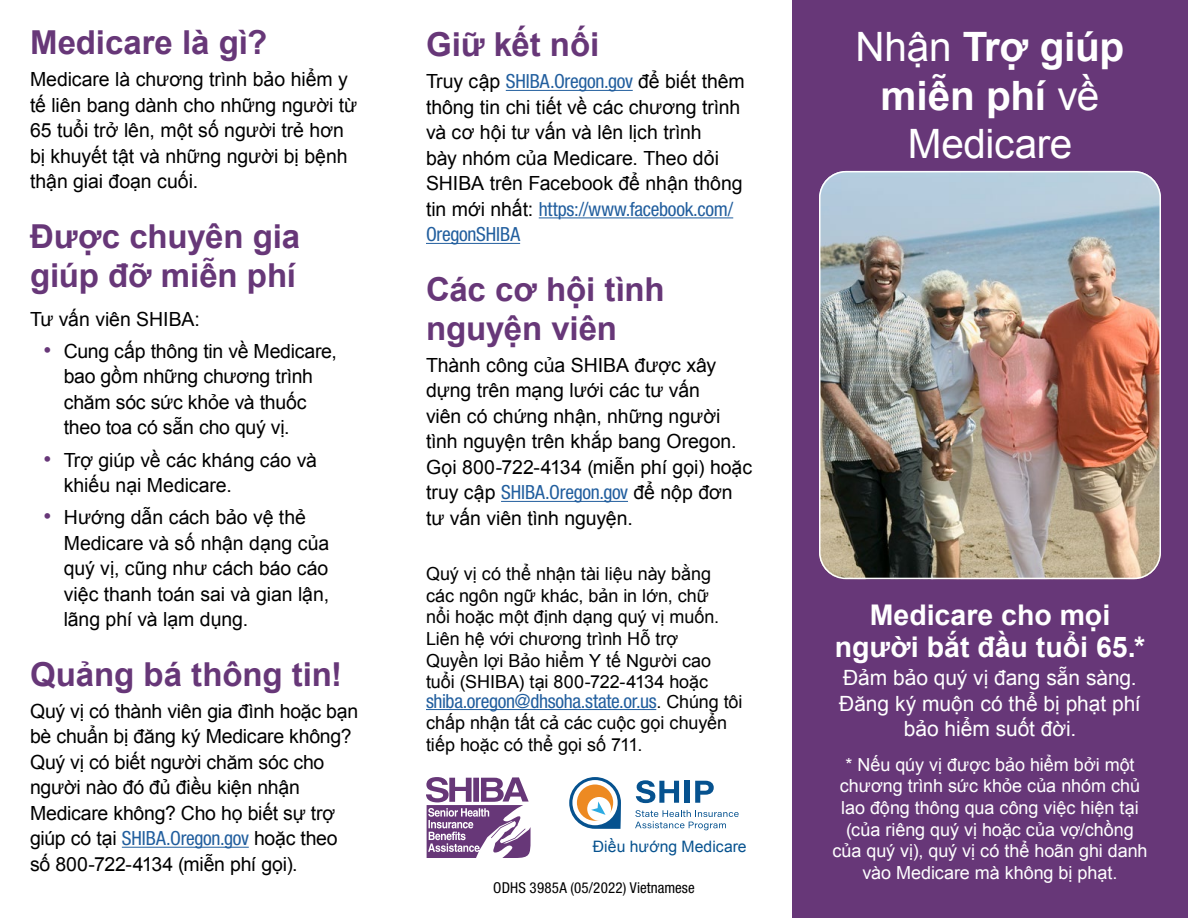
<style>
.page{position:relative;width:1188px;height:918px;background:#fff}
.page>*{position:absolute;margin:0;border:0;box-sizing:border-box;transform-origin:0 0}
.t1{font:40.5px/48.6px "Arial";letter-spacing:-.01em;color:#fff;text-align:center}
.t2{font:700 33px/39px "Arial";letter-spacing:-.005em;color:#673778}
.t3{font:700 28.5px/31.5px "Arial";color:#fff;text-align:center}
.t4{font:21px/25.2px "Arial";letter-spacing:-.005em;color:#fff;text-align:center}
.t5{font:19.5px/25.5px "Arial";letter-spacing:-.005em;color:#000}
.t6{font:condensed 19.5px/25.5px "Helvetica Neue LT Std";letter-spacing:-.015em;color:#215e9e}
.t7{font:18px/21.6px "Arial";color:#000}
.t8{font:18px/21.6px "Arial";letter-spacing:-.005em;color:#fff;text-align:center}
.t9{font:15.75px "Arial";letter-spacing:.005em;color:#06528f}
.t10{font:condensed 15px "Helvetica Neue LT Std";letter-spacing:.01em;color:#000}
.s1{font-size:22.5px;color:#673778}
.s2{font-family:"Helvetica Neue LT Std";font-stretch:condensed;color:#215e9e}
.s3{font-family:"Arial";font-stretch:normal;color:#000}
.s4{font-family:"Arial";font-stretch:normal;font-size:18px;color:#000}
.s5{font-weight:700}
</style>
<div class="page">
<svg style="left:426px;top:777px;width:105px;height:81px"></svg>
<hr style="left:506px;top:90px;width:127px;height:1px;background:#215e9e">
<hr style="left:539px;top:217px;width:194px;height:1px;background:#215e9e">
<hr style="left:426px;top:243px;width:94px;height:1px;background:#215e9e">
<hr style="left:501px;top:501px;width:127px;height:1px;background:#215e9e">
<hr style="left:122px;top:847px;width:127px;height:1px;background:#215e9e">
<div style="left:792px;top:0;width:396px;height:918px;background:#673778"></div>
<img style="left:819px;top:171px;width:342px;height:408px">
<div style="left:819px;top:171px;width:342px;height:408px;border:2px solid #fff;border-radius:26px"></div>
<hr style="left:426px;top:709px;width:230px;height:1px;background:#215e9e">
<svg style="left:569px;top:777px;width:52px;height:52px"></svg>
<svg style="left:636px;top:780px;width:43px;height:23px"></svg>
<div style="left:685px;top:781px;width:5px;height:22px;background:#06528f"></div>
<svg style="left:695px;top:781px;width:19px;height:22px"></svg>
<svg style="left:635px;top:810px;width:104px;height:20px"></svg>
<h2 class="t2" style="left:30px;top:24px;width:239px">Medicare là gì?</h2>
<p class="t5" style="left:30px;top:67px;width:329px">Medicare là chương trình bảo hiểm y tế liên bang dành cho những người từ<br>65 tuổi trở lên, một số người trẻ hơn bị khuyết tật và những người bị bệnh thận giai đoạn cuối.</p>
<h2 class="t2" style="left:30px;top:218px;width:272px">Được chuyên gia giúp đỡ miễn phí</h2>
<p class="t5" style="left:30px;top:306px;width:172px">Tư vấn viên SHIBA:</p>
<p class="t5" style="left:64px;top:338px;width:275px;text-indent:-20px"><span class="s1">•</span> Cung cấp thông tin về Medicare, bao gồm những chương trình chăm sóc sức khỏe và thuốc theo toa có sẵn cho quý vị.</p>
<p class="t5" style="left:64px;top:447px;width:255px;text-indent:-20px"><span class="s1">•</span> Trợ giúp về các kháng cáo và khiếu nại Medicare.</p>
<p class="t5" style="left:64px;top:505px;width:267px;text-indent:-20px"><span class="s1">•</span> Hướng dẫn cách bảo vệ thẻ<br>Medicare và số nhận dạng của quý vị, cũng như cách báo cáo việc thanh toán sai và gian lận, lãng phí và lạm dụng.</p>
<h2 class="t2" style="left:30px;top:656px;width:314px">Quảng bá thông tin!</h2>
<p class="t5" style="left:30px;top:698px;width:330px">Quý vị có thành viên gia đình hoặc bạn bè chuẩn bị đăng ký Medicare không?<br>Quý vị có biết người chăm sóc cho người nào đó đủ điều kiện nhận Medicare không? Cho họ biết sự trợ giúp có tại <span class="s2">SHIBA.Oregon.gov</span> hoặc theo số 800-722-4134 (miễn phí gọi).</p>
<h2 class="t2" style="left:426px;top:26px;width:175px">Giữ kết nối</h2>
<p class="t5" style="left:426px;top:69px;width:320px">Truy cập <span class="s2">SHIBA.Oregon.gov</span> để biết thêm thông tin chi tiết về các chương trình và cơ hội tư vấn và lên lịch trình<br>bày nhóm của Medicare. Theo dỏi SHIBA trên Facebook để nhận thông</p>
<p class="t6" style="left:426px;top:196px;width:309px"><span class="s3">tin mới nhất:</span> https://www.facebook.com/<br>OregonSHIBA</p>
<h2 class="t2" style="left:426px;top:271px;width:240px">Các cơ hội tình nguyện viên</h2>
<p class="t5" style="left:426px;top:353px;width:328px">Thành công của SHIBA được xây dựng trên mạng lưới các tư vấn<br>viên có chứng nhận, những người tình nguyện trên khắp bang Oregon.<br>Gọi 800-722-4134 (miễn phí gọi) hoặc</p>
<p class="t6" style="left:426px;top:480px;width:308px"><span class="s3">truy cập</span> SHIBA.Oregon.gov <span class="s3">để nộp đơn</span></p>
<p class="t5" style="left:426px;top:506px;width:208px">tư vấn viên tình nguyện.</p>
<p class="t7" style="left:426px;top:563px;width:295px">Quý vị có thể nhận tài liệu này bằng các ngôn ngữ khác, bản in lớn, chữ nổi hoặc một định dạng quý vị muốn.<br>Liên hệ với chương trình Hỗ trợ<br>Quyền lợi Bảo hiểm Y tế Người cao tuổi (SHIBA) tại 800-722-4134 hoặc</p>
<p class="t6" style="left:426px;top:688px;width:318px">shiba.oregon@dhsoha.state.or.us<span class="s4">. Chúng tôi</span></p>
<p class="t7" style="left:426px;top:712px;width:303px">chấp nhận tất cả các cuộc gọi chuyển tiếp hoặc có thể gọi số 711.</p>
<p class="t9" style="left:593px;top:836px;width:155px">Điều hướng Medicare</p>
<p class="t10" style="left:493px;top:879px;width:203px">ODHS 3985A (05/2022) Vietnamese</p>
<h1 class="t1" style="left:856px;top:23px;width:270px">Nhận <span class="s5">Trợ giúp miễn phí</span> về<br>Medicare</h1>
<h3 class="t3" style="left:835px;top:601px;width:312px">Medicare cho mọi người bắt đầu tuổi 65.*</h3>
<p class="t4" style="left:839px;top:666px;width:303px">Đảm bảo quý vị đang sẵn sàng.<br>Đăng ký muộn có thể bị phạt phí bảo hiểm suốt đời.</p>
<p class="t8" style="left:832px;top:754px;width:317px">* Nếu qúy vị được bảo hiểm bởi một chương trình sức khỏe của nhóm chủ lao động thông qua công việc hiện tại (của riêng quý vị hoặc của vợ/chồng của quý vị), quý vị có thể hoãn ghi danh vào Medicare mà không bị phạt.</p>
</div>
